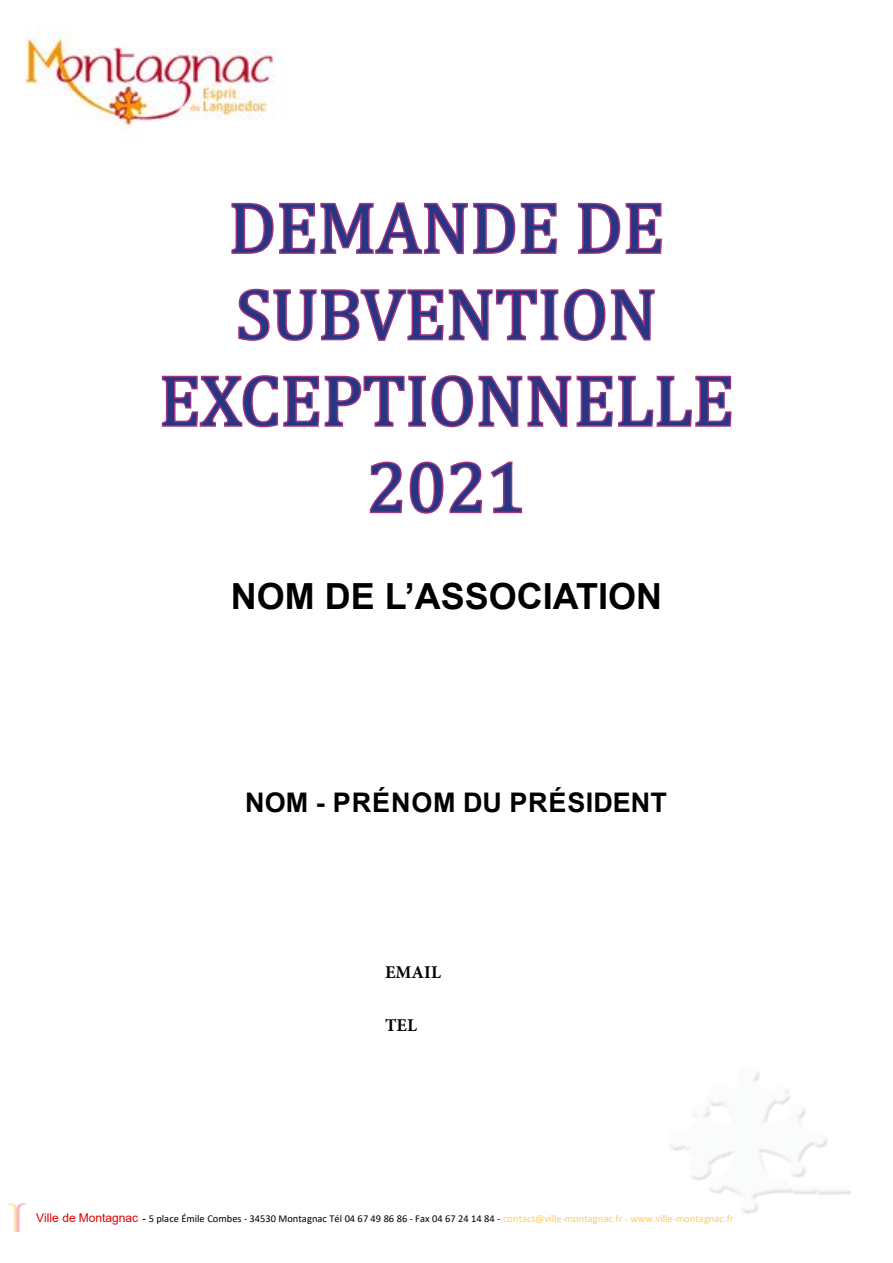
<style>
.page{position:relative;width:893px;height:1263px;background:#fff}
.page>*{position:absolute;margin:0;border:0;box-sizing:border-box;transform-origin:0 0}
.t1{font:72px/86.4px "Cambria Math";color:#283583;text-align:center}
.t2{font:700 36px "Arial";color:#000}
.t3{font:700 27px "Arial";letter-spacing:.02em;color:#000}
.t4{font:700 18px "Minion Pro";color:#000}
.t5{font:10.5px "Calibri";letter-spacing:.005em;color:#000}
.s1{font-family:"Arial";font-size:12px;color:#e00000}
.s2{font-family:"Arial"}
.s3{color:#ffcd5e}
</style>
<div class="page">
<svg style="left:231px;top:202px;width:326px;height:53px"></svg>
<svg style="left:578px;top:202px;width:84px;height:52px"></svg>
<svg style="left:238px;top:288px;width:417px;height:53px"></svg>
<svg style="left:161px;top:375px;width:571px;height:53px"></svg>
<svg style="left:369px;top:461px;width:154px;height:53px"></svg>
<img style="left:670px;top:1072px;width:180px;height:142px">
<img style="left:7px;top:1203px;width:19px;height:28px">
<img style="left:24px;top:28px;width:263px;height:99px">
<h1 class="t1" style="left:159px;top:184px;width:576px">DEMANDE DE<br>SUBVENTION<br>EXCEPTIONNELLE<br>2021</h1>
<h2 class="t2" style="left:231px;top:571px;width:433px">NOM DE L’ASSOCIATION</h2>
<h3 class="t3" style="left:245px;top:783px;width:423px">NOM - PRÉNOM DU PRÉSIDENT</h3>
<h3 class="t4" style="left:385px;top:959px;width:57px">EMAIL</h3>
<h3 class="t4" style="left:385px;top:1012px;width:33px">TEL</h3>
<p class="t5" style="left:36px;top:1212px;width:699px"><span class="s1">Ville de Montagnac</span> <span class="s2">-</span> 5 place Émile Combes - 34530 Montagnac Tél 04 67 49 86 86 - Fax 04 67 24 14 84 - <span class="s3">contact@ville-montagnac.fr - www.ville-montagnac.fr</span></p>
</div>
